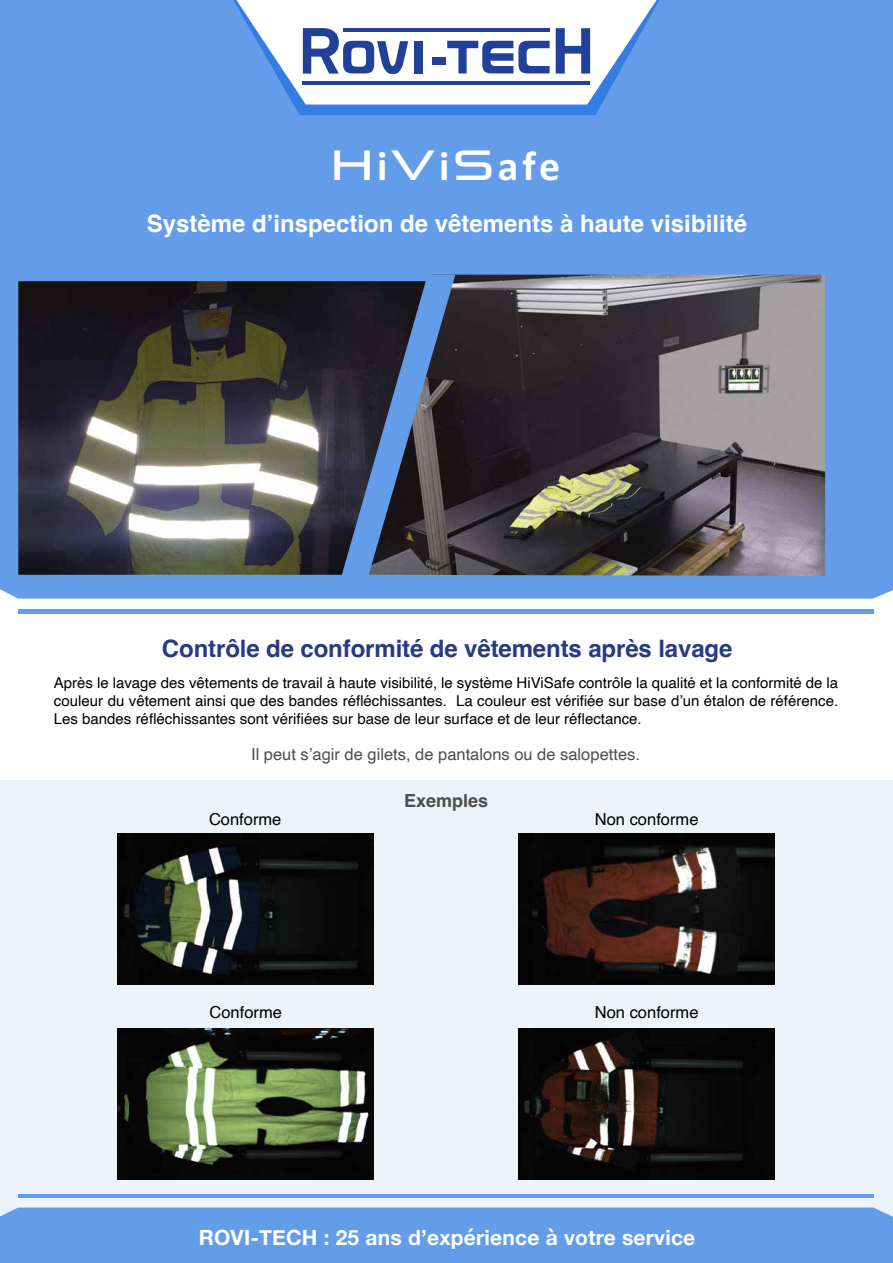
<style>
.page{position:relative;width:893px;height:1263px;background:#fff}
.page>*{position:absolute;margin:0;border:0;box-sizing:border-box;transform-origin:0 0}
.t1{font:700 42px "Calibri";color:#fff}
.t2{font:700 24px "Helvetica";color:#fff}
.t3{font:700 24px "Helvetica";letter-spacing:-.005em;color:#283b82}
.t4{font:700 21px "Helvetica Neue";letter-spacing:.01em;color:#fff}
.t5{font:700 18px "Helvetica";color:#4d4d4d}
.t6{font:16.5px "Helvetica";color:#4d4d4d}
.t7{font:16.5px "Helvetica";color:#000}
.t8{font:15px/18px "Helvetica";color:#000;text-align:justify}
.s1{font-family:"Pirulen Rg";font-weight:400}
</style>
<div class="page">
<div style="left:0;top:0;width:893px;height:599px;background:#639ce8"></div>
<img style="left:455px;top:275px;width:370px;height:301px">
<img style="left:18px;top:281px;width:322px;height:294px">
<svg style="left:340px;top:275px;width:115px;height:305px;background:#3d4961"></svg>
<div style="left:0;top:780px;width:893px;height:450px;background:#e6f0fa"></div>
<div style="left:0;top:1207px;width:893px;height:56px;background:#639ce8"></div>
<div style="left:18px;top:609px;width:856px;height:5px;background:#639ce8"></div>
<hr style="left:18px;top:1194px;width:856px;height:3px;background:#639ce8">
<img style="left:118px;top:834px;width:256px;height:150px">
<img style="left:118px;top:1029px;width:256px;height:150px">
<img style="left:518px;top:834px;width:257px;height:150px">
<img style="left:518px;top:1029px;width:257px;height:150px">
<svg style="left:233px;top:0;width:426px;height:115px;background:#4488e4"></svg>
<svg style="left:236px;top:0;width:421px;height:105px"></svg>
<hr style="left:344px;top:28px;width:206px;height:3px;background:#21409a">
<hr style="left:303px;top:81px;width:287px;height:3px;background:#21409a">
<h1 class="t1" style="left:332px;top:137px;width:230px"><span class="s1">H</span>i<span class="s1">V</span>i<span class="s1">S</span>afe</h1>
<h2 class="t2" style="left:147px;top:209px;width:602px">Système d’inspection de vêtements à haute visibilité</h2>
<h2 class="t3" style="left:162px;top:634px;width:572px">Contrôle de conformité de vêtements après lavage</h2>
<p class="t8" style="left:54px;top:674px;width:786px">Après le lavage des vêtements de travail à haute visibilité, le système HiViSafe contrôle la qualité et la conformité de la couleur du vêtement ainsi que des bandes réfléchissantes. La couleur est vérifiée sur base d’un étalon de référence.<br>Les bandes réfléchissantes sont vérifiées sur base de leur surface et de leur réflectance.</p>
<p class="t6" style="left:251px;top:742px;width:390px">Il peut s’agir de gilets, de pantalons ou de salopettes.</p>
<p class="t7" style="left:209px;top:806px;width:74px">Conforme</p>
<p class="t7" style="left:210px;top:999px;width:74px">Conforme</p>
<p class="t5" style="left:404px;top:790px;width:86px">Exemples</p>
<p class="t7" style="left:595px;top:807px;width:105px">Non conforme</p>
<p class="t7" style="left:595px;top:999px;width:105px">Non conforme</p>
<h3 class="t4" style="left:199px;top:1221px;width:498px">ROVI-TECH : 25 ans d’expérience à votre service</h3>
</div>
